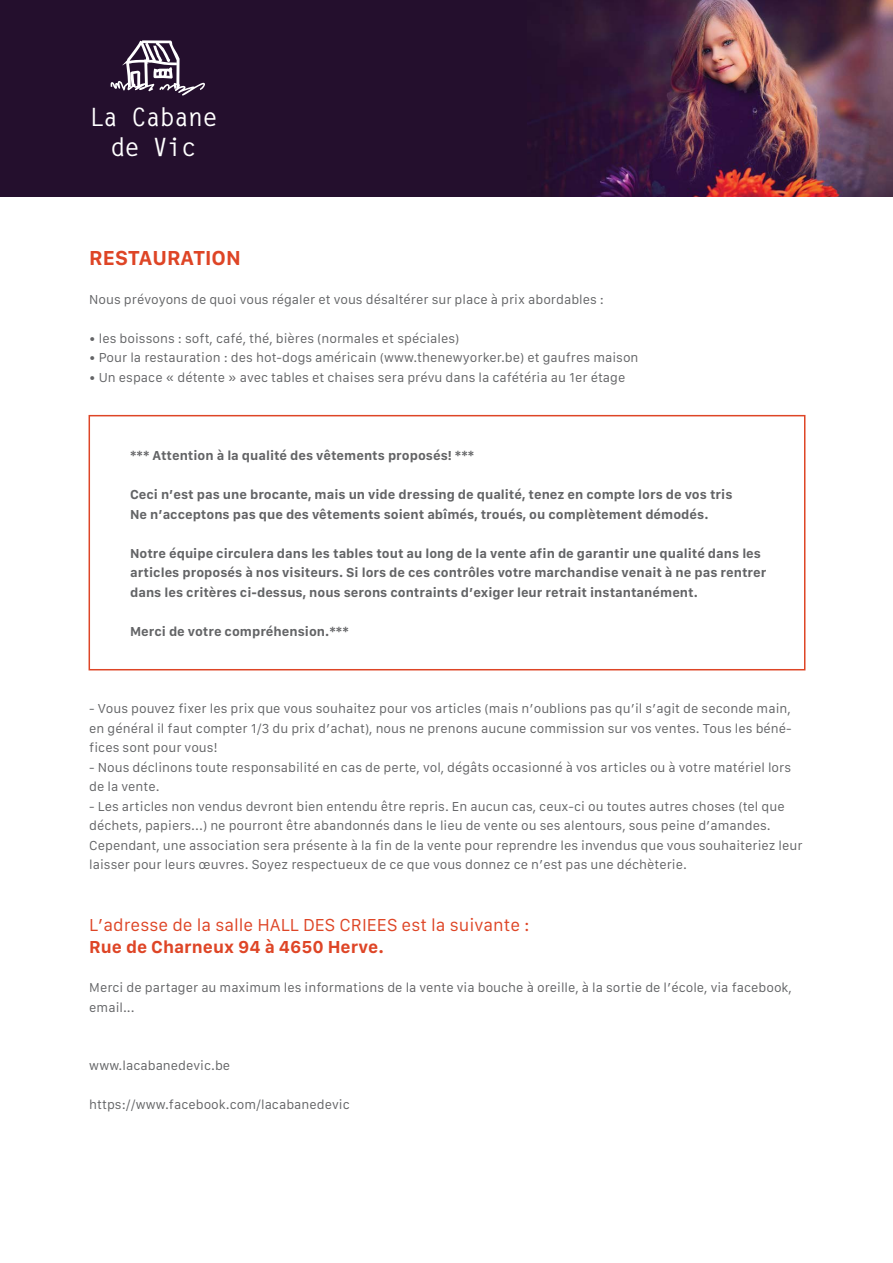
<style>
.page{position:relative;width:893px;height:1263px;background:#fff}
.page>*{position:absolute;margin:0;border:0;box-sizing:border-box;transform-origin:0 0}
.t1{font:700 25.35px/30.3px "Letter Gothic Std";letter-spacing:-.04em;color:#fff;text-align:center}
.t2{font:700 21px "San Francisco Text";color:#de4526}
.t3{font:18px "San Francisco Text";color:#de4526}
.t4{font:700 18px "San Francisco Text";color:#de4526}
.t5{font:13.5px/19.5px "San Francisco Text";color:#636466}
.t6{font:700 13.5px/19.5px "San Francisco Text";color:#636466}
</style>
<div class="page">
<div style="left:0;top:0;width:893px;height:196px;background:#240f2d"></div>
<img style="left:528px;top:0;width:365px;height:196px">
<svg style="left:111px;top:40px;width:94px;height:56px"></svg>
<div style="left:89px;top:415px;width:716px;height:255px;border:2px solid #de4526"></div>
<h1 class="t1" style="left:89px;top:102px;width:130px">La Cabane de Vic</h1>
<h2 class="t2" style="left:89px;top:244px;width:153px">RESTAURATION</h2>
<p class="t5" style="left:89px;top:289px;width:516px">Nous prévoyons de quoi vous régaler et vous désaltérer sur place à prix abordables :</p>
<p class="t5" style="left:89px;top:328px;width:372px">• les boissons : soft, café, thé, bières (normales et spéciales)</p>
<p class="t5" style="left:89px;top:347px;width:551px">• Pour la restauration : des hot-dogs américain (www.thenewyorker.be) et gaufres maison</p>
<p class="t5" style="left:89px;top:367px;width:538px">• Un espace « détente » avec tables et chaises sera prévu dans la cafétéria au 1er étage</p>
<p class="t6" style="left:130px;top:446px;width:346px">*** Attention à la qualité des vêtements proposés! ***</p>
<p class="t6" style="left:130px;top:485px;width:604px">Ceci n’est pas une brocante, mais un vide dressing de qualité, tenez en compte lors de vos tris<br>Ne n’acceptons pas que des vêtements soient abîmés, troués, ou complètement démodés.</p>
<p class="t6" style="left:130px;top:543px;width:638px">Notre équipe circulera dans les tables tout au long de la vente afin de garantir une qualité dans les articles proposés à nos visiteurs. Si lors de ces contrôles votre marchandise venait à ne pas rentrer dans les critères ci-dessus, nous serons contraints d’exiger leur retrait instantanément.</p>
<p class="t6" style="left:130px;top:621px;width:220px">Merci de votre compréhension.***</p>
<p class="t5" style="left:89px;top:698px;width:704px;text-align:justify">- Vous pouvez fixer les prix que vous souhaitez pour vos articles (mais n’oublions pas qu’il s’agit de seconde main, en général il faut compter 1/3 du prix d’achat), nous ne prenons aucune commission sur vos ventes. Tous les béné&shy;fices sont pour vous!</p>
<p class="t5" style="left:89px;top:757px;width:703px">- Nous déclinons toute responsabilité en cas de perte, vol, dégâts occasionné à vos articles ou à votre matériel lors de la vente.</p>
<p class="t5" style="left:89px;top:796px;width:715px">- Les articles non vendus devront bien entendu être repris. En aucun cas, ceux-ci ou toutes autres choses (tel que déchets, papiers...) ne pourront être abandonnés dans le lieu de vente ou ses alentours, sous peine d’amandes.<br>Cependant, une association sera présente à la fin de la vente pour reprendre les invendus que vous souhaiteriez leur laisser pour leurs œuvres. Soyez respectueux de ce que vous donnez ce n’est pas une déchèterie.</p>
<h3 class="t3" style="left:89px;top:913px;width:442px">L’adresse de la salle HALL DES CRIEES est la suivante :</h3>
<h3 class="t4" style="left:89px;top:935px;width:296px">Rue de Charneux 94 à 4650 Herve.</h3>
<p class="t5" style="left:89px;top:977px;width:704px">Merci de partager au maximum les informations de la vente via bouche à oreille, à la sortie de l’école, via facebook, email...</p>
<p class="t5" style="left:89px;top:1055px;width:142px">www.lacabanedevic.be</p>
<p class="t5" style="left:89px;top:1094px;width:262px">https://www.facebook.com/lacabanedevic</p>
</div>
